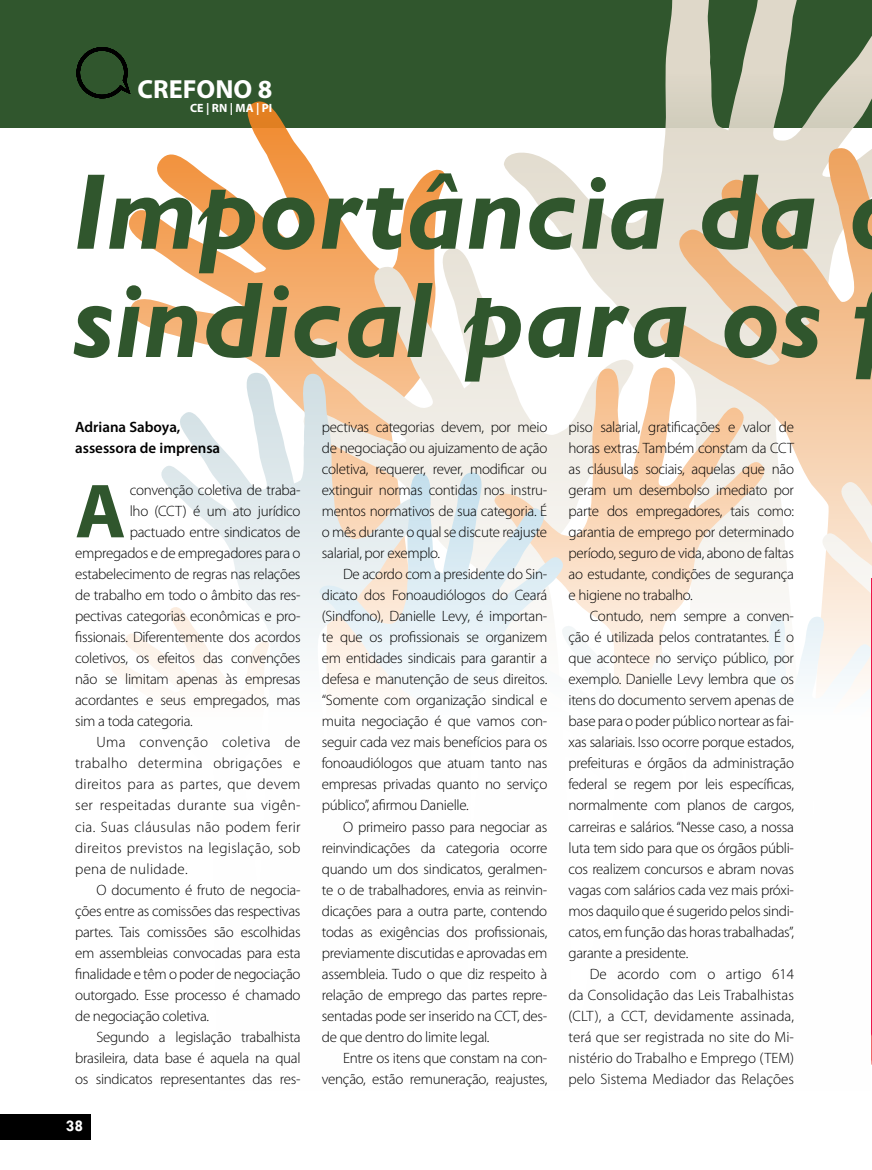
<style>
.page{position:relative;width:872px;height:1170px;background:#fff}
.page>*{position:absolute;margin:0;border:0;box-sizing:border-box;transform-origin:0 0}
.t1{font:italic 700 108.15px/108.1px "Humanist 521 BT";letter-spacing:.02em;color:#30562d}
.t2{font:700 77.25px "Myriad Pro";color:#30562d}
.t3{font:700 26.25px "Myriad Pro";color:#fff}
.t4{font:700 16.5px "Tw Cen";color:#fff}
.t5{font:300 15px/21px "Myriad Pro";letter-spacing:-.02em;color:#000;text-align:justify}
.t6{font:300 15px "Myriad Pro";letter-spacing:.02em;color:#000}
.t7{font:600 15px/21px "Myriad Pro";color:#000}
.t8{font:700 12px "Myriad Pro";color:#fff}
</style>
<div class="page">
<div style="left:0;top:0;width:872px;height:127px;background:#30562d"></div>
<svg style="left:503px;top:0;width:369px;height:347px"></svg>
<svg style="left:654px;top:144px;width:218px;height:459px;background:#efd4ba"></svg>
<svg style="left:119px;top:101px;width:330px;height:271px"></svg>
<svg style="left:300px;top:243px;width:334px;height:229px"></svg>
<svg style="left:494px;top:367px;width:273px;height:255px"></svg>
<svg style="left:819px;top:444px;width:53px;height:172px"></svg>
<svg style="left:698px;top:616px;width:173px;height:73px"></svg>
<svg style="left:161px;top:372px;width:270px;height:279px"></svg>
<svg style="left:319px;top:472px;width:247px;height:222px"></svg>
<svg style="left:501px;top:622px;width:165px;height:72px"></svg>
<svg style="left:111px;top:603px;width:162px;height:86px"></svg>
<div style="left:0;top:1114px;width:90px;height:25px;background:#000"></div>
<svg style="left:76px;top:47px;width:54px;height:51px"></svg>
<img style="left:871px;top:578px;width:1px;height:487px">
<h3 class="t3" style="left:138px;top:72px;width:136px">CREFONO 8</h3>
<p class="t8" style="left:190px;top:100px;width:84px">CE | RN | MA | PI</p>
<h1 class="t1" style="left:75px;top:155px;width:749px">Importância da sindical para os</h1>
<p class="t7" style="left:75px;top:416px;width:147px">Adriana Saboya, assessora de imprensa</p>
<h2 class="t2" style="left:75px;top:461px;width:52px">A</h2>
<p class="t5" style="left:130px;top:480px;width:172px">convenção coletiva de traba-</p>
<p class="t5" style="left:130px;top:501px;width:172px">lho (CCT) é um ato jurídico</p>
<p class="t5" style="left:130px;top:522px;width:172px">pactuado entre sindicatos de</p>
<p class="t5" style="left:75px;top:543px;width:227px">empregados e de empregadores para o</p>
<p class="t5" style="left:75px;top:564px;width:227px">estabelecimento de regras nas relações</p>
<p class="t5" style="left:75px;top:585px;width:227px">de trabalho em todo o âmbito das res-</p>
<p class="t5" style="left:75px;top:606px;width:227px">pectivas categorias econômicas e pro-</p>
<p class="t5" style="left:75px;top:627px;width:227px">fissionais. Diferentemente dos acordos</p>
<p class="t5" style="left:75px;top:648px;width:227px">coletivos, os efeitos das convenções</p>
<p class="t5" style="left:75px;top:669px;width:227px">não se limitam apenas às empresas</p>
<p class="t5" style="left:75px;top:690px;width:227px">acordantes e seus empregados, mas</p>
<p class="t5" style="left:75px;top:711px;width:119px">sim a toda categoria.</p>
<p class="t6" style="left:96px;top:734px;width:206px">Uma convenção coletiva de</p>
<p class="t6" style="left:75px;top:755px;width:227px">trabalho determina obrigações e</p>
<p class="t6" style="left:75px;top:776px;width:227px">direitos para as partes, que devem</p>
<p class="t6" style="left:75px;top:797px;width:227px">ser respeitadas durante sua vigên-</p>
<p class="t6" style="left:75px;top:818px;width:227px">cia. Suas cláusulas não podem ferir</p>
<p class="t6" style="left:75px;top:839px;width:227px">direitos previstos na legislação, sob</p>
<p class="t6" style="left:75px;top:860px;width:114px">pena de nulidade.</p>
<p class="t5" style="left:96px;top:879px;width:206px">O documento é fruto de negocia-</p>
<p class="t5" style="left:75px;top:900px;width:227px">ções entre as comissões das respectivas</p>
<p class="t5" style="left:75px;top:921px;width:227px">partes. Tais comissões são escolhidas</p>
<p class="t5" style="left:75px;top:942px;width:227px">em assembleias convocadas para esta</p>
<p class="t5" style="left:75px;top:963px;width:227px">finalidade e têm o poder de negociação</p>
<p class="t5" style="left:75px;top:984px;width:227px">outorgado. Esse processo é chamado</p>
<p class="t5" style="left:75px;top:1005px;width:136px">de negociação coletiva.</p>
<p class="t5" style="left:96px;top:1026px;width:206px">Segundo a legislação trabalhista</p>
<p class="t5" style="left:75px;top:1047px;width:227px">brasileira, data base é aquela na qual</p>
<p class="t5" style="left:75px;top:1068px;width:227px">os sindicatos representantes das res-</p>
<p class="t4" style="left:66px;top:1116px;width:19px">38</p>
<p class="t5" style="left:322px;top:417px;width:227px">pectivas categorias devem, por meio de negociação ou ajuizamento de ação coletiva, requerer, rever, modificar ou extinguir normas contidas nos instru&shy;mentos normativos de sua categoria. É o mês durante o qual se discute reajuste salarial, por exemplo.</p>
<p class="t5" style="left:322px;top:564px;width:227px;text-indent:21px">De acordo com a presidente do Sin&shy;dicato dos Fonoaudiólogos do Ceará (Sindfono), Danielle Levy, é importan&shy;te que os profissionais se organizem em entidades sindicais para garantir a defesa e manutenção de seus direitos. “Somente com organização sindical e muita negociação é que vamos con&shy;seguir cada vez mais benefícios para os fonoaudiólogos que atuam tanto nas empresas privadas quanto no serviço público”, afirmou Danielle.</p>
<p class="t5" style="left:322px;top:816px;width:227px;text-indent:21px">O primeiro passo para negociar as reinvindicações da categoria ocorre quando um dos sindicatos, geralmen&shy;te o de trabalhadores, envia as reinvin&shy;dicações para a outra parte, contendo todas as exigências dos profissionais, previamente discutidas e aprovadas em assembleia. Tudo o que diz respeito à relação de emprego das partes repre&shy;sentadas pode ser inserido na CCT, des&shy;de que dentro do limite legal.</p>
<p class="t5" style="left:322px;top:1047px;width:227px;text-align:right">Entre os itens que constam na con&shy;venção, estão remuneração, reajustes,</p>
<p class="t5" style="left:568px;top:417px;width:227px">piso salarial, gratificações e valor de horas extras. Também constam da CCT as cláusulas sociais, aquelas que não geram um desembolso imediato por parte dos empregadores, tais como: garantia de emprego por determinado período, seguro de vida, abono de faltas ao estudante, condições de segurança e higiene no trabalho.</p>
<p class="t5" style="left:568px;top:606px;width:227px;text-indent:21px">Contudo, nem sempre a conven&shy;ção é utilizada pelos contratantes. É o que acontece no serviço público, por exemplo. Danielle Levy lembra que os itens do documento servem apenas de base para o poder público nortear as fai&shy;xas salariais. Isso ocorre porque estados, prefeituras e órgãos da administração federal se regem por leis específicas, normalmente com planos de cargos, carreiras e salários. “Nesse caso, a nossa luta tem sido para que os órgãos públi&shy;cos realizem concursos e abram novas vagas com salários cada vez mais próxi&shy;mos daquilo que é sugerido pelos sindi&shy;catos, em função das horas trabalhadas”, garante a presidente.</p>
<p class="t5" style="left:568px;top:963px;width:227px;text-indent:21px">De acordo com o artigo 614 da Consolidação das Leis Trabalhistas (CLT), a CCT, devidamente assinada, terá que ser registrada no site do Mi&shy;nistério do Trabalho e Emprego (TEM) pelo Sistema Mediador das Relações</p>
</div>
